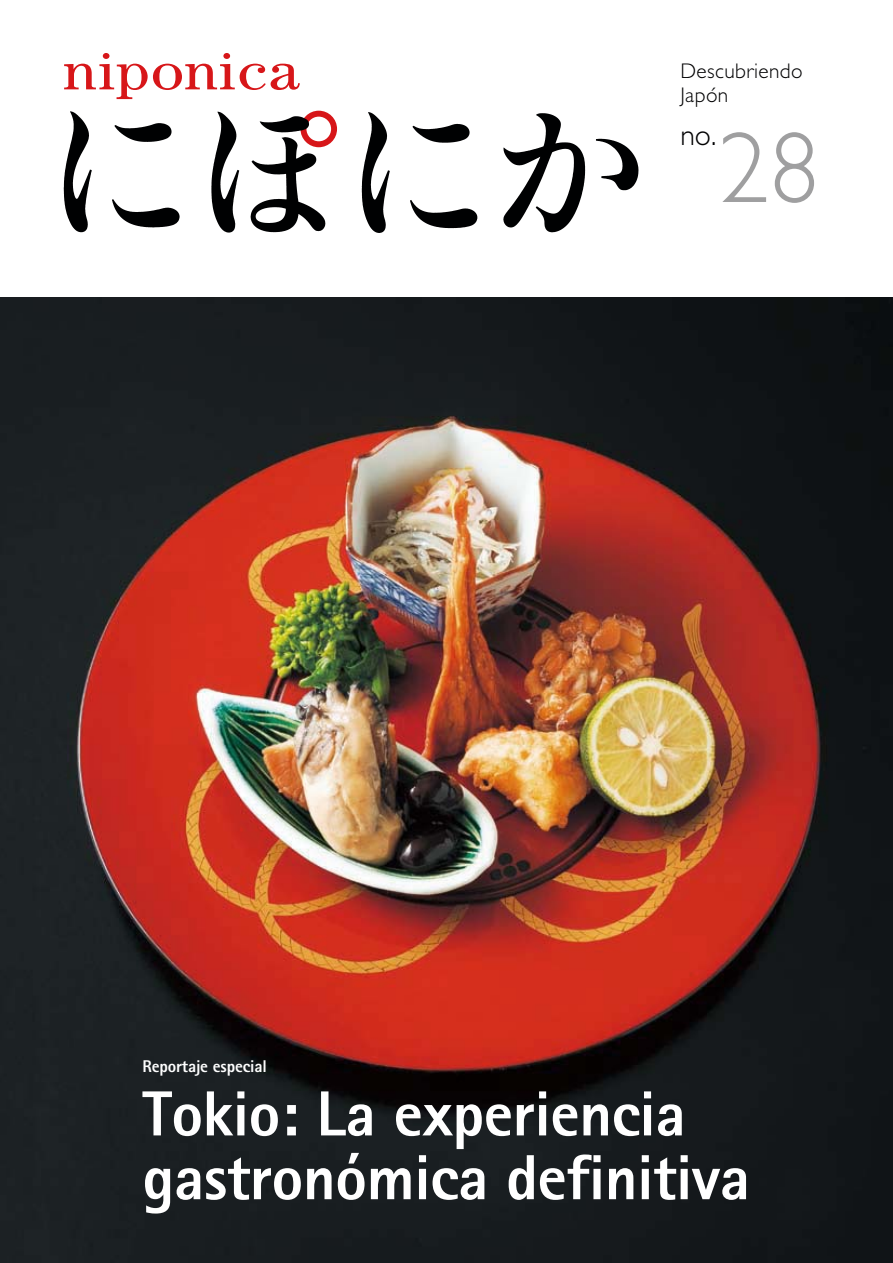
<style>
.page{position:relative;width:893px;height:1263px;background:#fff}
.page>*{position:absolute;margin:0;border:0;box-sizing:border-box;transform-origin:0 0}
.t1{font:300 100.95px "Gill Sans";color:#9f9fa0}
.t2{font:800 63.75px/63.8px "Rotis Sans Serif";letter-spacing:-.01em;color:#fff}
.t3{font:300 29.7px "Gill Sans";color:#000102}
.t4{font:300 21.3px/23.4px "Gill Sans";letter-spacing:.02em;color:#000102}
.t5{font:800 16.95px "Rotis Sans Serif";letter-spacing:-.01em;color:#fff}
</style>
<div class="page">
<img style="left:0;top:298px;width:893px;height:965px">
<svg style="left:64px;top:111px;width:575px;height:122px"></svg>
<svg style="left:64px;top:53px;width:236px;height:46px"></svg>
<p class="t4" style="left:680px;top:59px;width:124px">Descubriendo<br>Japón</p>
<p class="t3" style="left:680px;top:118px;width:37px">no.</p>
<h1 class="t1" style="left:719px;top:108px;width:102px">28</h1>
<p class="t5" style="left:142px;top:1059px;width:126px">Reportaje especial</p>
<p class="t2" style="left:142px;top:1088px;width:609px">Tokio: La experiencia gastronómica definitiva</p>
</div>
